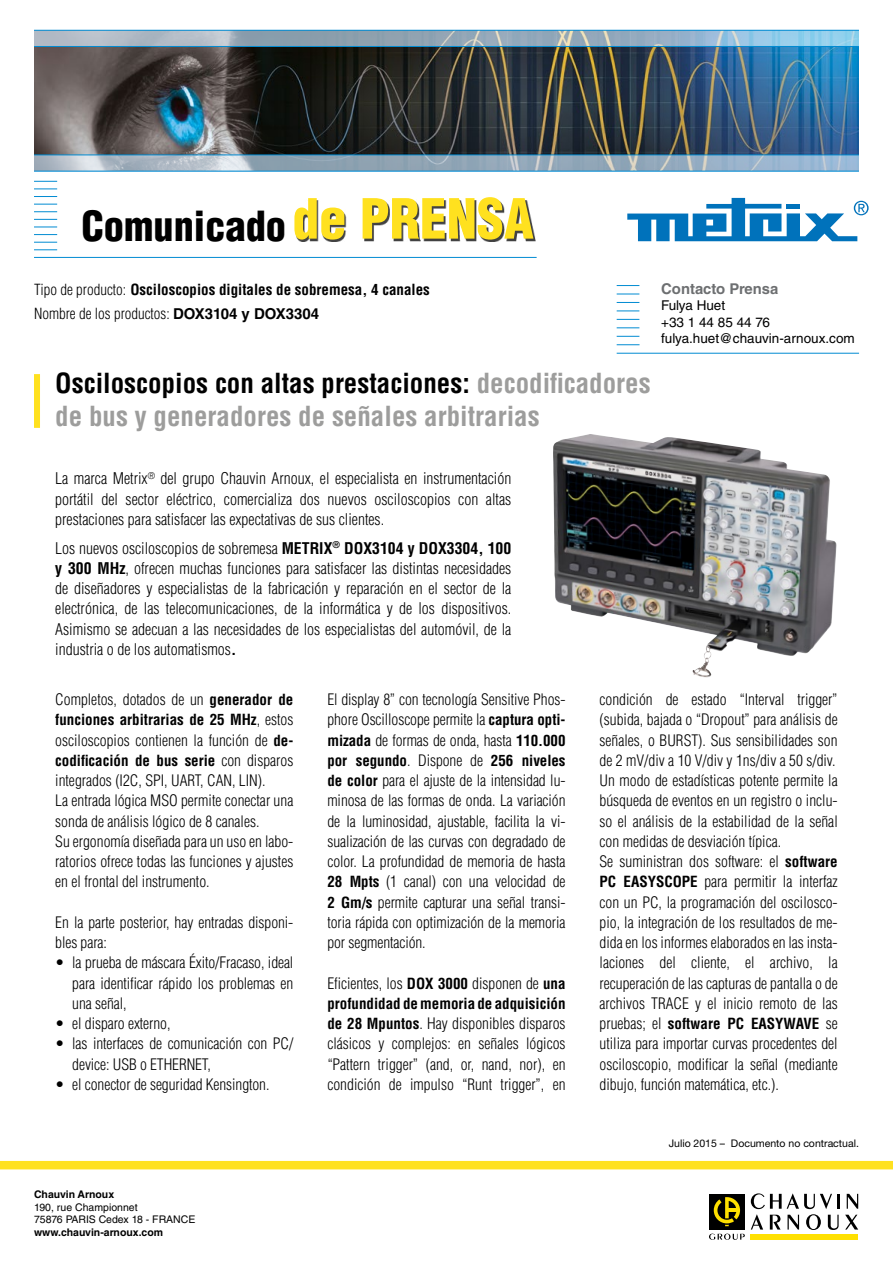
<style>
.page{position:relative;width:893px;height:1263px;background:#fff}
.page>*{position:absolute;margin:0;border:0;box-sizing:border-box;transform-origin:0 0}
.t1{font:900 condensed 40.5px "Helvetica LT Std";color:#000}
.t2{font:700 condensed 27px/32.4px "Helvetica LT Std";color:#9d9d9c}
.t3{font:300 condensed 15.75px/20.2px "Helvetica LT Std";color:#000;text-align:justify}
.t4{font:300 condensed 15.45px/20.2px "Helvetica LT Std";color:#000;text-align:justify}
.t5{font:700 condensed 15px/23.7px "Helvetica LT Std";color:#000}
.t6{font:700 14.85px "Helvetica LT Std";color:#6d6f71}
.t7{font:13.5px/16.5px "Helvetica LT Std";color:#000}
.t8{font:10.5px/12.6px "Helvetica LT Std";color:#000}
.t9{font:700 10.5px "Helvetica LT Std";color:#000}
.t10{font:10.5px "Helvetica Neue LT Std";color:#000}
.s1{font-size:54px;color:#ffe11f}
.s2{font-weight:300}
.s3{font-stretch:normal}
.s4{color:#000}
.s5{font-weight:700}
.s6{font-weight:700;font-size:15px}
.s7{font-weight:300;font-size:15.45px}
</style>
<div class="page">
<img style="left:34px;top:47px;width:825px;height:108px">
<div style="left:0;top:1161px;width:893px;height:8px;background:#ffe11f"></div>
<div style="left:751px;top:1234px;width:107px;height:5px;background:#ffe000"></div>
<div style="left:709px;top:1194px;width:36px;height:35px;background:#000"></div>
<svg style="left:714px;top:1197px;width:26px;height:29px"></svg>
<hr style="left:837px;top:1194px;width:3px;height:15px;background:#000">
<svg style="left:847px;top:1194px;width:11px;height:15px"></svg>
<svg style="left:751px;top:1193px;width:88px;height:37px"></svg>
<svg style="left:845px;top:1215px;width:13px;height:14px"></svg>
<svg style="left:709px;top:1233px;width:36px;height:7px"></svg>
<svg style="left:627px;top:198px;width:242px;height:43px"></svg>
<svg style="left:34px;top:196px;width:23px;height:1px"></svg>
<svg style="left:34px;top:181px;width:23px;height:1px"></svg>
<svg style="left:34px;top:204px;width:23px;height:1px"></svg>
<svg style="left:34px;top:189px;width:23px;height:1px"></svg>
<svg style="left:34px;top:211px;width:23px;height:1px"></svg>
<svg style="left:34px;top:219px;width:23px;height:1px"></svg>
<svg style="left:34px;top:227px;width:23px;height:1px"></svg>
<svg style="left:34px;top:234px;width:23px;height:1px"></svg>
<svg style="left:34px;top:242px;width:23px;height:1px"></svg>
<svg style="left:34px;top:249px;width:23px;height:1px"></svg>
<hr style="left:34px;top:257px;width:503px;height:1px;background:#008bd2">
<svg style="left:34px;top:31px;width:825px;height:15px;background:#9cb3c3"></svg>
<svg style="left:34px;top:156px;width:825px;height:15px;background:#9bb0c1"></svg>
<hr style="left:34px;top:171px;width:825px;height:1px;background:#008bd2">
<hr style="left:34px;top:155px;width:825px;height:1px;background:#008bd2">
<hr style="left:34px;top:46px;width:825px;height:1px;background:#008bd2">
<hr style="left:34px;top:30px;width:825px;height:1px;background:#008bd2">
<div style="left:34px;top:374px;width:6px;height:54px;background:#ffe11f"></div>
<svg style="left:617px;top:285px;width:22px;height:1px"></svg>
<svg style="left:617px;top:294px;width:22px;height:1px"></svg>
<svg style="left:617px;top:302px;width:22px;height:1px"></svg>
<svg style="left:617px;top:311px;width:22px;height:1px"></svg>
<svg style="left:617px;top:319px;width:22px;height:1px"></svg>
<svg style="left:617px;top:327px;width:22px;height:1px"></svg>
<svg style="left:617px;top:336px;width:22px;height:1px"></svg>
<svg style="left:617px;top:344px;width:22px;height:1px"></svg>
<hr style="left:617px;top:353px;width:242px;height:1px;background:#008bd2">
<div style="left:297px;top:199px;width:239px;height:42px;background:#000;opacity:.75"></div>
<img style="left:553px;top:434px;width:284px;height:244px">
<h1 class="t1" style="left:81px;top:200px;width:454px">Comunicado <span class="s1">de PRENSA</span></h1>
<p class="t5" style="left:34px;top:278px;width:397px"><span class="s2">Tipo de producto:</span> Osciloscopios digitales de sobremesa, 4 canales<br><span class="s2">Nombre de los productos:</span> <span class="s3">DOX3104 y DOX3304</span></p>
<h2 class="t2" style="left:55px;top:367px;width:597px"><span class="s4">Osciloscopios con altas prestaciones:</span> decodificadores de bus y generadores de señales arbitrarias</h2>
<p class="t6" style="left:661px;top:279px;width:119px">Contacto Prensa</p>
<p class="t7" style="left:661px;top:297px;width:195px">Fulya Huet<br>+33 1 44 85 44 76 fulya.huet@chauvin-arnoux.com</p>
<p class="t3" style="left:55px;top:468px;width:458px">La marca Metrix<sup>®</sup> del grupo Chauvin Arnoux, el especialista en instrumentación portátil del sector eléctrico, comercializa dos nuevos osciloscopios con altas prestaciones para satisfacer las expectativas de sus clientes.</p>
<p class="t3" style="left:55px;top:538px;width:458px">Los nuevos osciloscopios de sobremesa <span class="s5">METRIX</span><sup>®</sup> <span class="s5">DOX3104 y DOX3304, 100 y 300 MHz</span>, ofrecen muchas funciones para satisfacer las distintas necesidades de diseñadores y especialistas de la fabricación y reparación en el sector de la electrónica, de las telecomunicaciones, de la informática y de los dispositivos.<br>Asimismo se adecuan a las necesidades de los especialistas del automóvil, de la industria o de los automatismos<span class="s5">.</span></p>
<p class="t4" style="left:55px;top:689px;width:240px">Completos, dotados de un <span class="s6">generador de</span></p>
<p class="t5" style="left:55px;top:708px;width:240px">funciones arbitrarias de 25 MHz<span class="s7">, estos</span></p>
<p class="t4" style="left:55px;top:730px;width:240px">osciloscopios contienen la función de <span class="s6">de-</span></p>
<p class="t5" style="left:55px;top:748px;width:240px">codificación de bus serie <span class="s7">con disparos</span></p>
<p class="t4" style="left:55px;top:770px;width:240px;text-align:left">integrados (I2C, SPI, UART, CAN, LIN).<br>La entrada lógica MSO permite conectar una sonda de análisis lógico de 8 canales.<br>Su ergonomía diseñada para un uso en labo&shy;ratorios ofrece todas las funciones y ajustes en el frontal del instrumento.</p>
<p class="t4" style="left:55px;top:912px;width:240px">En la parte posterior, hay entradas disponi&shy;bles para:</p>
<p class="t4" style="left:72px;top:952px;width:223px;text-indent:-17px">• la prueba de máscara Éxito/Fracaso, ideal para identificar rápido los problemas en una señal,</p>
<p class="t4" style="left:55px;top:1013px;width:117px">• el disparo externo,</p>
<p class="t4" style="left:72px;top:1033px;width:223px;text-indent:-17px">• las interfaces de comunicación con PC/ device: USB o ETHERNET,</p>
<p class="t4" style="left:55px;top:1074px;width:216px">• el conector de seguridad Kensington.</p>
<p class="t4" style="left:327px;top:689px;width:240px">El display 8” con tecnología Sensitive Phos&shy;phore Oscilloscope permite la <span class="s6">captura opti&shy;mizada</span> de formas de onda, hasta <span class="s6">110.000</span></p>
<p class="t5" style="left:327px;top:748px;width:240px">por segundo<span class="s7">. Dispone de</span> 256 niveles</p>
<p class="t4" style="left:327px;top:770px;width:240px"><span class="s6">de color</span> para el ajuste de la intensidad lu&shy;minosa de las formas de onda. La variación de la luminosidad, ajustable, facilita la vi&shy;sualización de las curvas con degradado de color. La profundidad de memoria de hasta <span class="s6">28 Mpts</span> (1 canal) con una velocidad de <span class="s6">2 Gm/s</span> permite capturar una señal transi&shy;toria rápida con optimización de la memoria por segmentación.</p>
<p class="t4" style="left:327px;top:973px;width:240px">Eficientes, los <span class="s6">DOX 3000</span> disponen de <span class="s6">una</span></p>
<p class="t5" style="left:327px;top:991px;width:240px">profundidad de memoria de adquisición</p>
<p class="t4" style="left:327px;top:1013px;width:240px"><span class="s6">de 28 Mpuntos</span>. Hay disponibles disparos clásicos y complejos: en señales lógicos “Pattern trigger” (and, or, nand, nor), en condición de impulso “Runt trigger”, en</p>
<p class="t9" style="left:34px;top:1188px;width:82px">Chauvin Arnoux</p>
<p class="t8" style="left:34px;top:1201px;width:163px">190, rue Championnet<br>75876 PARIS Cedex 18 - FRANCE</p>
<p class="t9" style="left:34px;top:1226px;width:131px">www.chauvin-arnoux.com</p>
<p class="t4" style="left:600px;top:689px;width:240px;text-align:left">condición de estado “Interval trigger” (subida, bajada o “Dropout” para análisis de señales, o BURST). Sus sensibilidades son de 2 mV/div a 10 V/div y 1ns/div a 50 s/div.<br>Un modo de estadísticas potente permite la búsqueda de eventos en un registro o inclu&shy;so el análisis de la estabilidad de la señal con medidas de desviación típica.<br>Se suministran dos software: el <span class="s6">software PC EASYSCOPE</span> para permitir la interfaz con un PC, la programación del oscilosco&shy;pio, la integración de los resultados de me&shy;dida en los informes elaborados en las insta&shy;laciones del cliente, el archivo, la recuperación de las capturas de pantalla o de archivos TRACE y el inicio remoto de las</p>
<p class="t5" style="left:600px;top:1012px;width:240px"><span class="s7">pruebas; el</span> software PC EASYWAVE <span class="s7">se</span></p>
<p class="t4" style="left:600px;top:1033px;width:240px">utiliza para importar curvas procedentes del osciloscopio, modificar la señal (mediante dibujo, función matemática, etc.).</p>
<p class="t10" style="left:669px;top:1137px;width:192px">Julio 2015 – Documento no contractual.</p>
</div>
